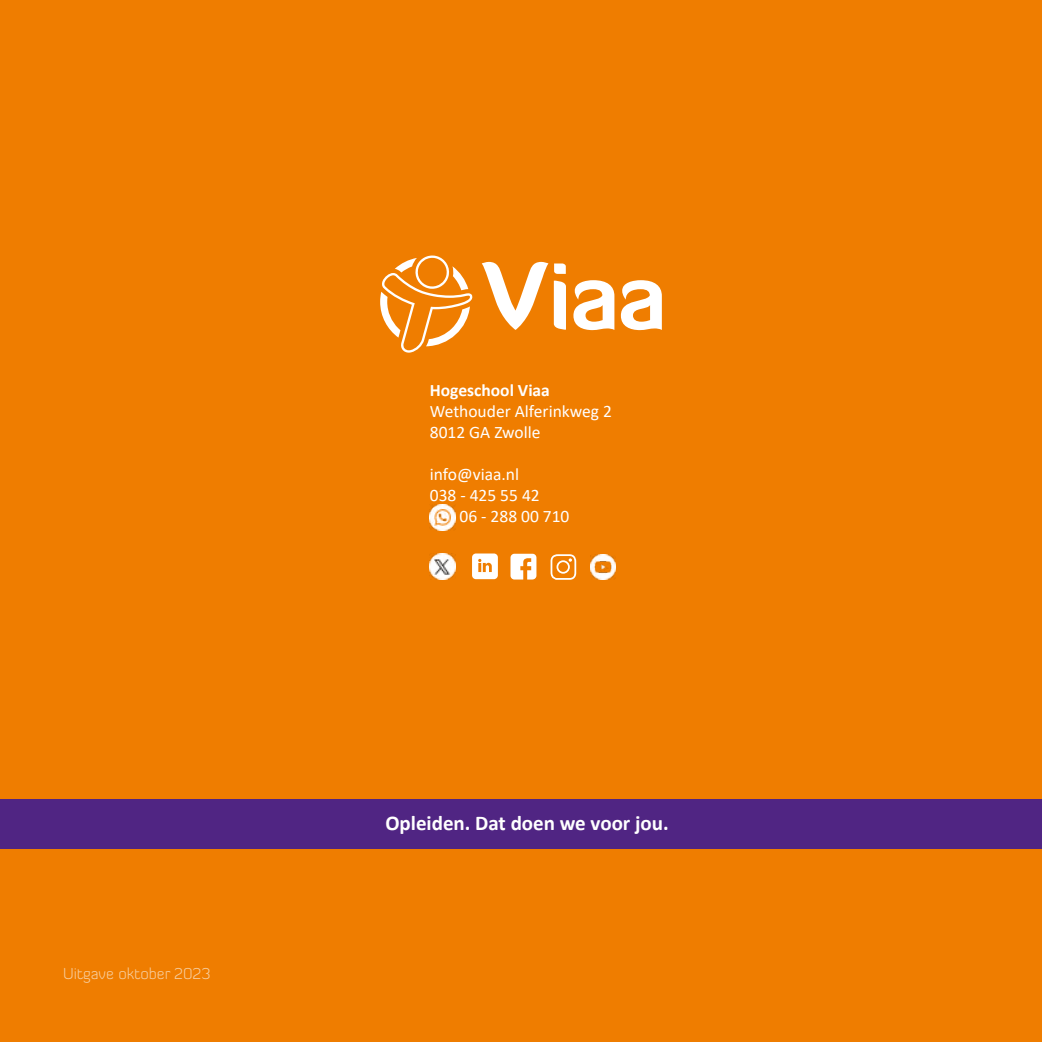
<style>
.page{position:relative;width:1042px;height:1042px;background:#ef7d00}
.page>*{position:absolute;margin:0;border:0;box-sizing:border-box;transform-origin:0 0}
.t1{font:700 21px "Calibri";color:#fff}
.t2{font:17.5px/21px "Calibri";color:#fff}
.t3{font:700 17.5px "Calibri";color:#fff}
.t4{font:300 15.75px "Diavlo";color:#f7ce9f}
</style>
<div class="page">
<svg style="left:380px;top:255px;width:92px;height:98px"></svg>
<svg style="left:554px;top:263px;width:12px;height:67px"></svg>
<svg style="left:573px;top:280px;width:41px;height:50px"></svg>
<svg style="left:621px;top:280px;width:41px;height:50px"></svg>
<svg style="left:482px;top:262px;width:66px;height:68px"></svg>
<img style="left:430px;top:505px;width:25px;height:25px">
<div style="left:0;top:799px;width:1042px;height:49px;background:#502583"></div>
<svg style="left:510px;top:554px;width:26px;height:25px"></svg>
<svg style="left:550px;top:554px;width:26px;height:26px"></svg>
<img style="left:590px;top:554px;width:26px;height:26px">
<svg style="left:472px;top:553px;width:26px;height:26px"></svg>
<img style="left:430px;top:554px;width:25px;height:25px">
<p class="t4" style="left:63px;top:964px;width:149px">Uitgave oktober 2023</p>
<p class="t3" style="left:430px;top:377px;width:122px">Hogeschool Viaa</p>
<p class="t2" style="left:430px;top:400px;width:184px">Wethouder Alferinkweg 2<br>8012 GA Zwolle</p>
<p class="t2" style="left:430px;top:463px;width:91px">info@viaa.nl</p>
<p class="t2" style="left:430px;top:484px;width:111px">038 - 425 55 42</p>
<p class="t2" style="left:460px;top:505px;width:111px">06 - 288 00 710</p>
<p class="t1" style="left:385px;top:807px;width:285px">Opleiden. Dat doen we voor jou.</p>
</div>
